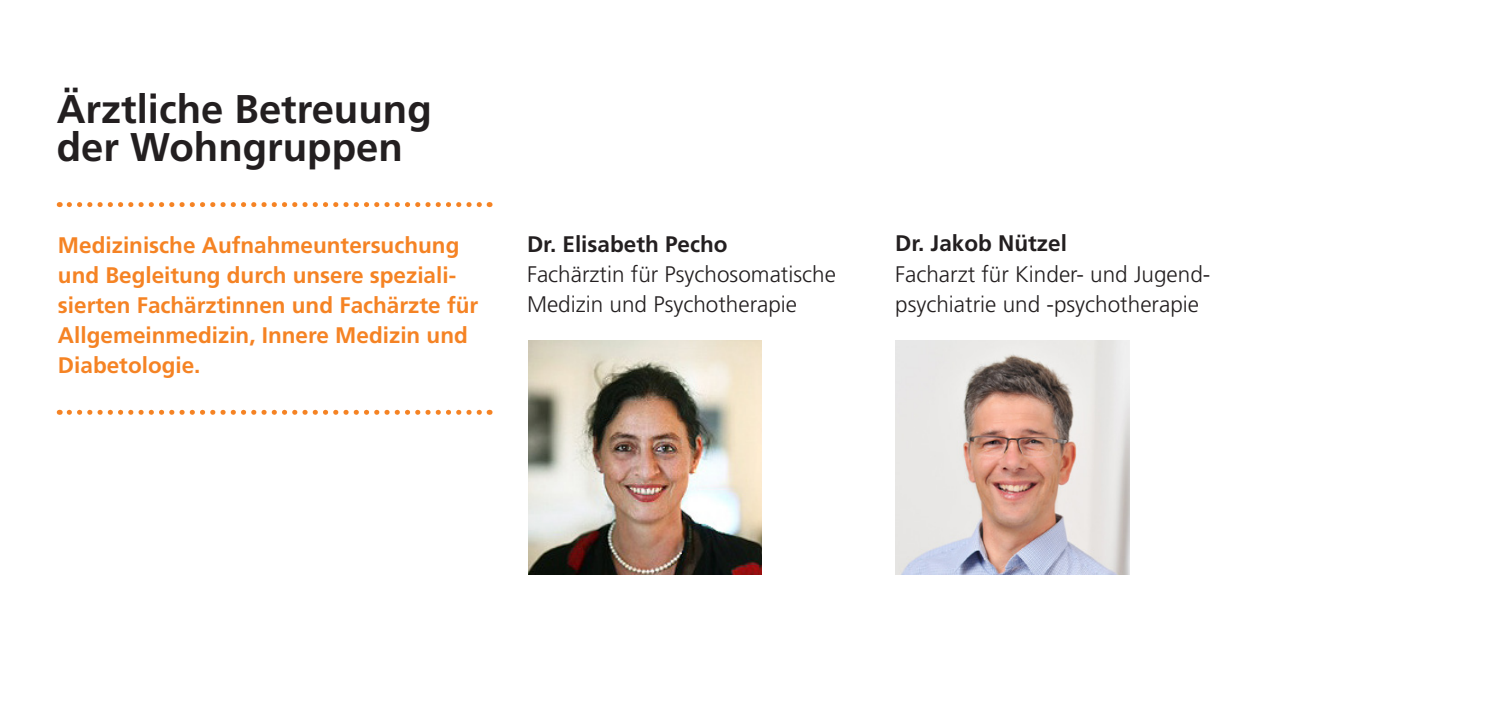
<style>
.page{position:relative;width:1489px;height:702px;background:#fff}
.page>*{position:absolute;margin:0;border:0;box-sizing:border-box;transform-origin:0 0}
.t1{font:700 40px/37.5px "Frutiger";color:#231f20}
.t2{font:700 22.5px/30px "Frutiger";color:#f58324}
.t3{font:300 22.5px/30px "Frutiger";color:#231f20}
.t4{font:700 22.5px "Frutiger";color:#231f20}
</style>
<div class="page">
<svg style="left:69px;top:202px;width:421px;height:5px"></svg>
<svg style="left:69px;top:410px;width:421px;height:5px"></svg>
<img style="left:895px;top:340px;width:234px;height:234px">
<img style="left:528px;top:340px;width:234px;height:234px">
<h1 class="t1" style="left:57px;top:90px;width:376px">Ärztliche Betreuung der Wohngruppen</h1>
<p class="t2" style="left:58px;top:230px;width:422px">Medizinische Aufnahmeuntersuchung und Begleitung durch unsere speziali&shy;sierten Fachärztinnen und Fachärzte für Allgemeinmedizin, Innere Medizin und Diabetologie.</p>
<p class="t4" style="left:527px;top:230px;width:202px">Dr. Elisabeth Pecho</p>
<p class="t3" style="left:527px;top:259px;width:310px">Fachärztin für Psychosomatische<br>Medizin und Psychotherapie</p>
<p class="t4" style="left:895px;top:230px;width:173px">Dr. Jakob Nützel</p>
<p class="t3" style="left:895px;top:259px;width:317px">Facharzt für Kinder- und Jugend&shy;psychiatrie und -psychotherapie</p>
</div>
